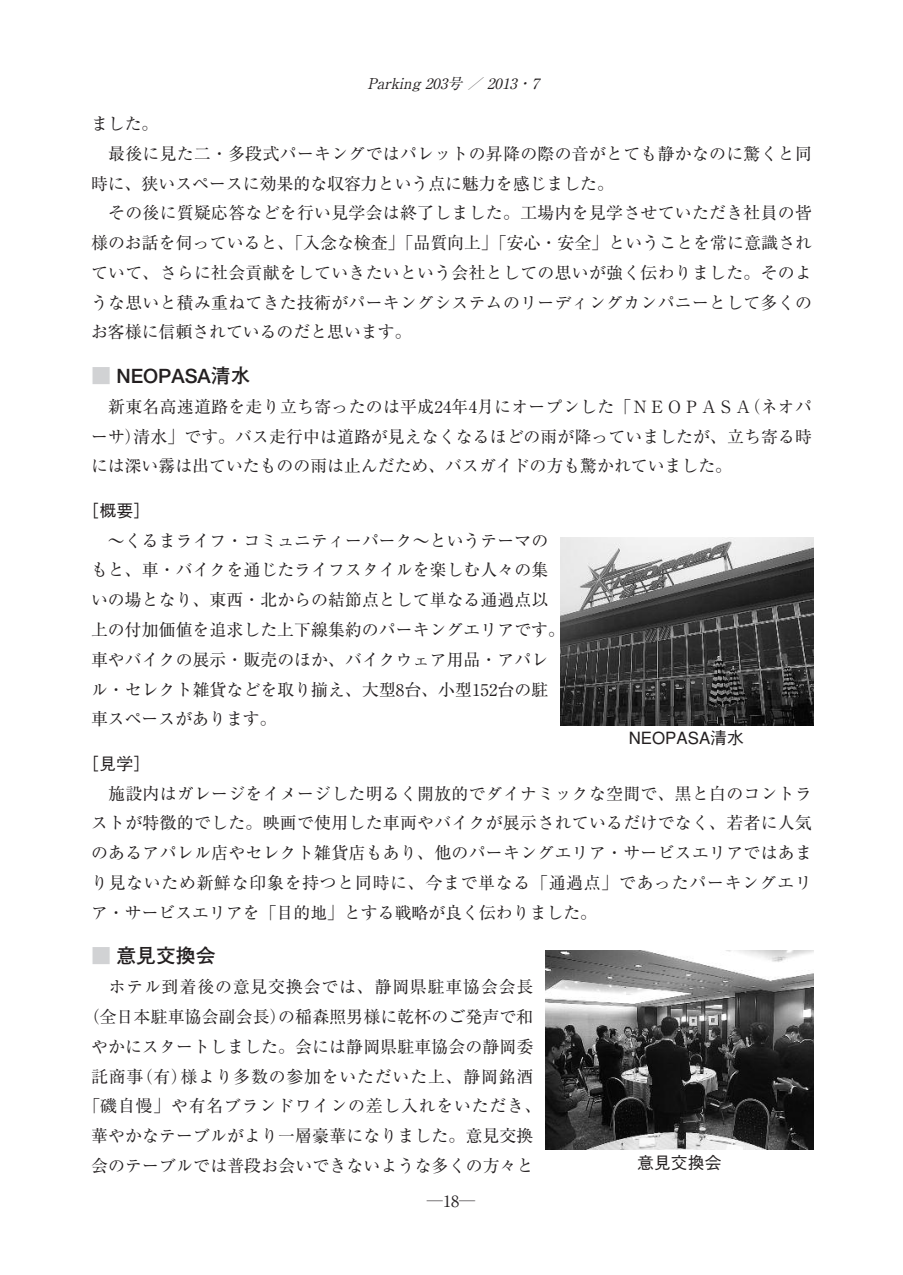
<style>
.page{position:relative;width:903px;height:1275px;background:#fff}
.page>*{position:absolute;margin:0;border:0;box-sizing:border-box;transform-origin:0 0}
.t1{font:700 19.78px "Futo Go B101";color:#231f20}
.t2{font:16.8px/29.8px "Ryumin";letter-spacing:.01em;color:#231f20;text-align:justify}
.t3{font:16.8px "Ryumin";letter-spacing:.05em;color:#231f20}
.t4{font:500 16.8px "Gothic BBB";color:#231f20}
.t5{font:16.1px "Ryumin";color:#231f20}
.t6{font:italic 14.88px "Ryumin";color:#231f20}
.s1{color:#d1d2d4}
.s2{font-family:"Hira Min Pro W3"}
</style>
<div class="page">
<img style="left:561px;top:537px;width:253px;height:189px">
<img style="left:546px;top:950px;width:268px;height:199px">
<p class="t6" style="left:367px;top:75px;width:177px">Parking 203号／ 2013・7</p>
<p class="t2" style="left:91px;top:109px;width:69px">ました。</p>
<p class="t2" style="left:108px;top:138px;width:705px">最後に見た二・多段式パーキングではパレットの昇降の際の音がとても静かなのに驚くと同</p>
<p class="t2" style="left:91px;top:168px;width:524px">時に、狭いスペースに効果的な収容力という点に魅力を感じました。</p>
<p class="t2" style="left:108px;top:198px;width:705px">その後に質疑応答などを行い見学会は終了しました。工場内を見学させていただき社員の皆</p>
<p class="t2" style="left:91px;top:228px;width:722px">様のお話を伺っていると、「入念な検査」「品質向上」「安心・安全」ということを常に意識され</p>
<p class="t2" style="left:91px;top:257px;width:722px">ていて、さらに社会貢献をしていきたいという会社としての思いが強く伝わりました。そのよ</p>
<p class="t2" style="left:91px;top:287px;width:722px">うな思いと積み重ねてきた技術がパーキングシステムのリーディングカンパニーとして多くの</p>
<p class="t2" style="left:91px;top:317px;width:322px">お客様に信頼されているのだと思います。</p>
<p class="t1" style="left:91px;top:364px;width:161px"><span class="s1">■</span> NEOPASA清水</p>
<p class="t2" style="left:91px;top:391px;width:722px;text-indent:17px">新東名高速道路を走り立ち寄ったのは平成24年4月にオープンした「ＮＥＯＰＡＳＡ（ネオパーサ）清水」です。バス走行中は道路が見えなくなるほどの雨が降っていましたが、立ち寄る時には深い霧は出ていたものの雨は止んだため、バスガイドの方も驚かれていました。</p>
<p class="t4" style="left:83px;top:501px;width:69px">［概要］</p>
<p class="t2" style="left:91px;top:525px;width:475px;text-align:left;text-indent:17px"><span class="s2">～</span>くるまライフ・コミュニティーパーク<span class="s2">～</span>というテーマのもと、車・バイクを通じたライフスタイルを楽しむ人々の集いの場となり、東西・北からの結節点として単なる通過点以上の付加価値を追求した上下線集約のパーキングエリアです。車やバイクの展示・販売のほか、バイクウェア用品・アパレル・セレクト雑貨などを取り揃え、大型8台、小型152台の駐車スペースがあります。</p>
<p class="t4" style="left:83px;top:754px;width:69px">［見学］</p>
<p class="t2" style="left:91px;top:778px;width:722px;text-indent:17px">施設内はガレージをイメージした明るく開放的でダイナミックな空間で、黒と白のコントラストが特徴的でした。映画で使用した車両やバイクが展示されているだけでなく、若者に人気のあるアパレル店やセレクト雑貨店もあり、他のパーキングエリア・サービスエリアではあまり見ないため新鮮な印象を持つと同時に、今まで単なる「通過点」であったパーキングエリア・サービスエリアを「目的地」とする戦略が良く伝わりました。</p>
<p class="t1" style="left:91px;top:945px;width:126px"><span class="s1">■</span> 意見交換会</p>
<p class="t3" style="left:109px;top:977px;width:426px">ホテル到着後の意見交換会では、静岡県駐車協会会長</p>
<p class="t2" style="left:83px;top:1001px;width:452px">（全日本駐車協会副会長）の稲森照男様に乾杯のご発声で和</p>
<p class="t2" style="left:91px;top:1031px;width:444px">やかにスタートしました。会には静岡県駐車協会の静岡委</p>
<p class="t3" style="left:91px;top:1066px;width:444px">託商事（有）様より多数の参加をいただいた上、静岡銘酒</p>
<p class="t3" style="left:83px;top:1096px;width:460px">「磯自慢」や有名ブランドワインの差し入れをいただき、</p>
<p class="t2" style="left:91px;top:1121px;width:444px">華やかなテーブルがより一層豪華になりました。意見交換</p>
<p class="t2" style="left:91px;top:1150px;width:444px">会のテーブルでは普段お会いできないような多くの方々と</p>
<p class="t5" style="left:427px;top:1191px;width:50px">—18—</p>
<p class="t4" style="left:629px;top:728px;width:117px">NEOPASA清水</p>
<p class="t4" style="left:637px;top:1153px;width:86px">意見交換会</p>
</div>
